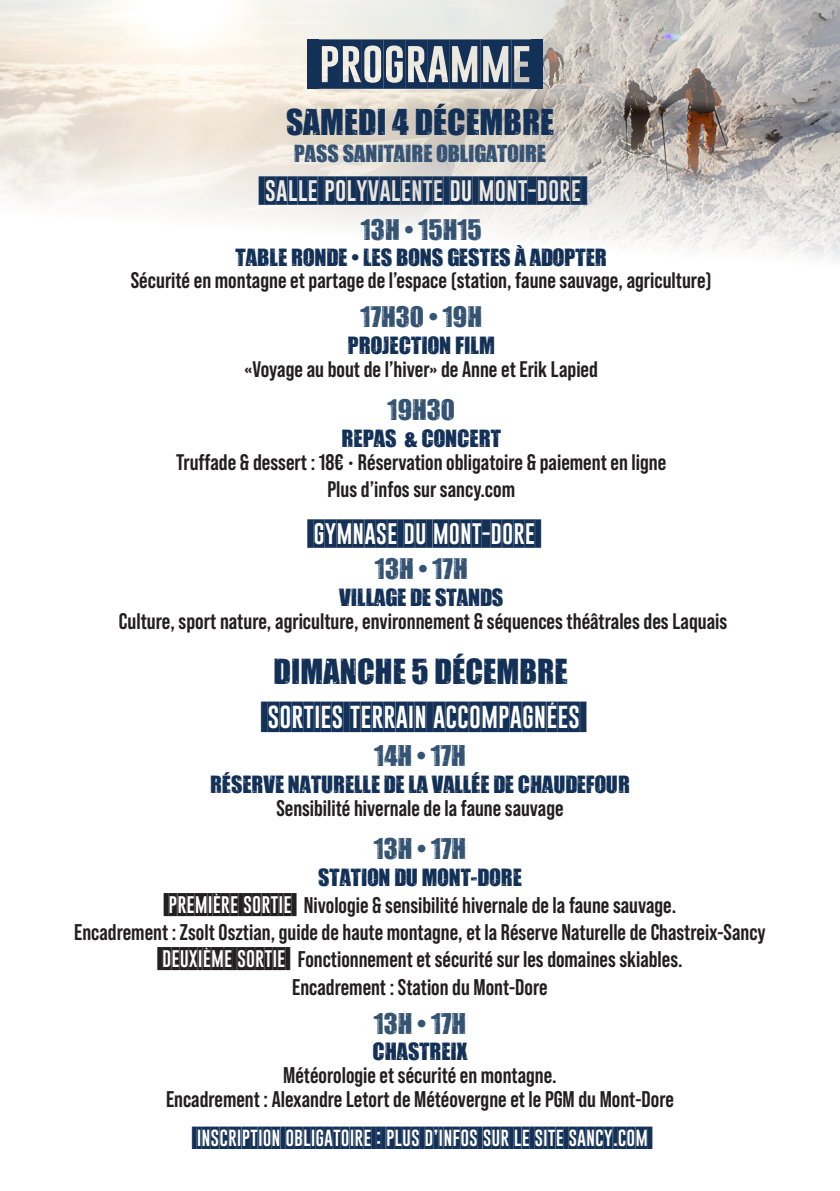
<style>
.page{position:relative;width:840px;height:1191px;background:#fff}
.page>*{position:absolute;margin:0;border:0;box-sizing:border-box;transform-origin:0 0}
.t1{font:48.6px "Gobold Blocky";color:#133057;scale:1.12 1}
.t2{font:33px "Impacted 20";color:#133057}
.t3{font:32px "Impacted 20";color:#133057}
.t4{font:30px "Gobold Blocky";color:#133057}
.t5{font:28px "Gobold Blocky";color:#133057}
.t6{font:26.4px "Impacted 20";color:#355373}
.t7{font:26.2px "Impacted 20";color:#355373}
.t8{font:700 22.6px "Bebas Neue Pro";color:#231f20}
.t9{font:700 22.4px "Bebas Neue Pro";color:#231f20}
.t10{font:22px "Impacted 20";color:#133057}
.t11{font:22px "Gobold Blocky";color:#133057}
.t12{font:21.8px "Impacted 20";color:#355373}
.s1{font-family:"Gobold Blocky";font-weight:400}
</style>
<div class="page">
<img style="left:0;top:0;width:839px;height:261px">
<p class="t1" style="left:319px;top:32px;width:191px">PROGRAMME</p>
<p class="t2" style="left:286px;top:96px;width:269px">SAMEDI 4 DÉCEMBRE</p>
<p class="t12" style="left:294px;top:137px;width:253px">PASS SANITAIRE OBLIGATOIRE</p>
<p class="t5" style="left:265px;top:172px;width:317px">SALLE POLYVALENTE DU MONT-DORE</p>
<p class="t7" style="left:360px;top:209px;width:122px">13H • 15H15</p>
<p class="t10" style="left:235px;top:240px;width:372px">TABLE RONDE • LES BONS GESTES À ADOPTER</p>
<p class="t9" style="left:131px;top:267px;width:582px">Sécurité en montagne et partage de l’espace (station, faune sauvage, agriculture)</p>
<p class="t7" style="left:360px;top:296px;width:123px">17H30 • 19H</p>
<p class="t10" style="left:347px;top:328px;width:149px">PROJECTION FILM</p>
<p class="t9" style="left:244px;top:356px;width:355px">«Voyage au bout de l’hiver» de Anne et Erik Lapied</p>
<p class="t7" style="left:387px;top:389px;width:69px">19H30</p>
<p class="t10" style="left:341px;top:421px;width:161px">REPAS &amp; CONCERT</p>
<p class="t9" style="left:176px;top:449px;width:491px">Truffade &amp; dessert : 18€ • Réservation obligatoire &amp; paiement en ligne</p>
<p class="t9" style="left:327px;top:476px;width:189px">Plus d’infos sur sancy.com</p>
<p class="t5" style="left:313px;top:515px;width:223px">GYMNASE DU MONT-DORE</p>
<p class="t7" style="left:375px;top:548px;width:94px">13H • 17H</p>
<p class="t10" style="left:339px;top:580px;width:165px">VILLAGE DE STANDS</p>
<p class="t9" style="left:119px;top:608px;width:609px">Culture, sport nature, agriculture, environnement &amp; séquences théâtrales des Laquais</p>
<p class="t3" style="left:273px;top:647px;width:295px">DIMANCHE 5 DÉCEMBRE</p>
<p class="t4" style="left:267px;top:696px;width:314px">SORTIES TERRAIN ACCOMPAGNÉES</p>
<p class="t6" style="left:374px;top:735px;width:93px">14H • 17H</p>
<p class="t10" style="left:210px;top:767px;width:421px">RÉSERVE NATURELLE DE LA VALLÉE DE CHAUDEFOUR</p>
<p class="t8" style="left:276px;top:795px;width:288px">Sensibilité hivernale de la faune sauvage</p>
<p class="t6" style="left:373px;top:828px;width:94px">13H • 17H</p>
<p class="t10" style="left:318px;top:860px;width:205px">STATION DU MONT-DORE</p>
<p class="t8" style="left:168px;top:892px;width:509px"><span class="s1">PREMIÈRE SORTIE</span> Nivologie &amp; sensibilité hivernale de la faune sauvage.</p>
<p class="t8" style="left:74px;top:919px;width:692px">Encadrement : Zsolt Osztian, guide de haute montagne, et la Réserve Naturelle de Chastreix-Sancy</p>
<p class="t8" style="left:162px;top:946px;width:521px"><span class="s1">DEUXIÈME SORTIE</span> Fonctionnement et sécurité sur les domaines skiables.</p>
<p class="t8" style="left:292px;top:973px;width:257px">Encadrement : Station du Mont-Dore</p>
<p class="t6" style="left:373px;top:1003px;width:94px">13H • 17H</p>
<p class="t10" style="left:372px;top:1034px;width:96px">CHASTREIX</p>
<p class="t8" style="left:283px;top:1062px;width:275px">Météorologie et sécurité en montagne.</p>
<p class="t8" style="left:166px;top:1085px;width:509px">Encadrement : Alexandre Letort de Météovergne et le PGM du Mont-Dore</p>
<p class="t11" style="left:197px;top:1123px;width:452px">INSCRIPTION OBLIGATOIRE : PLUS D’INFOS SUR LE SITE SANCY.COM</p>
</div>
